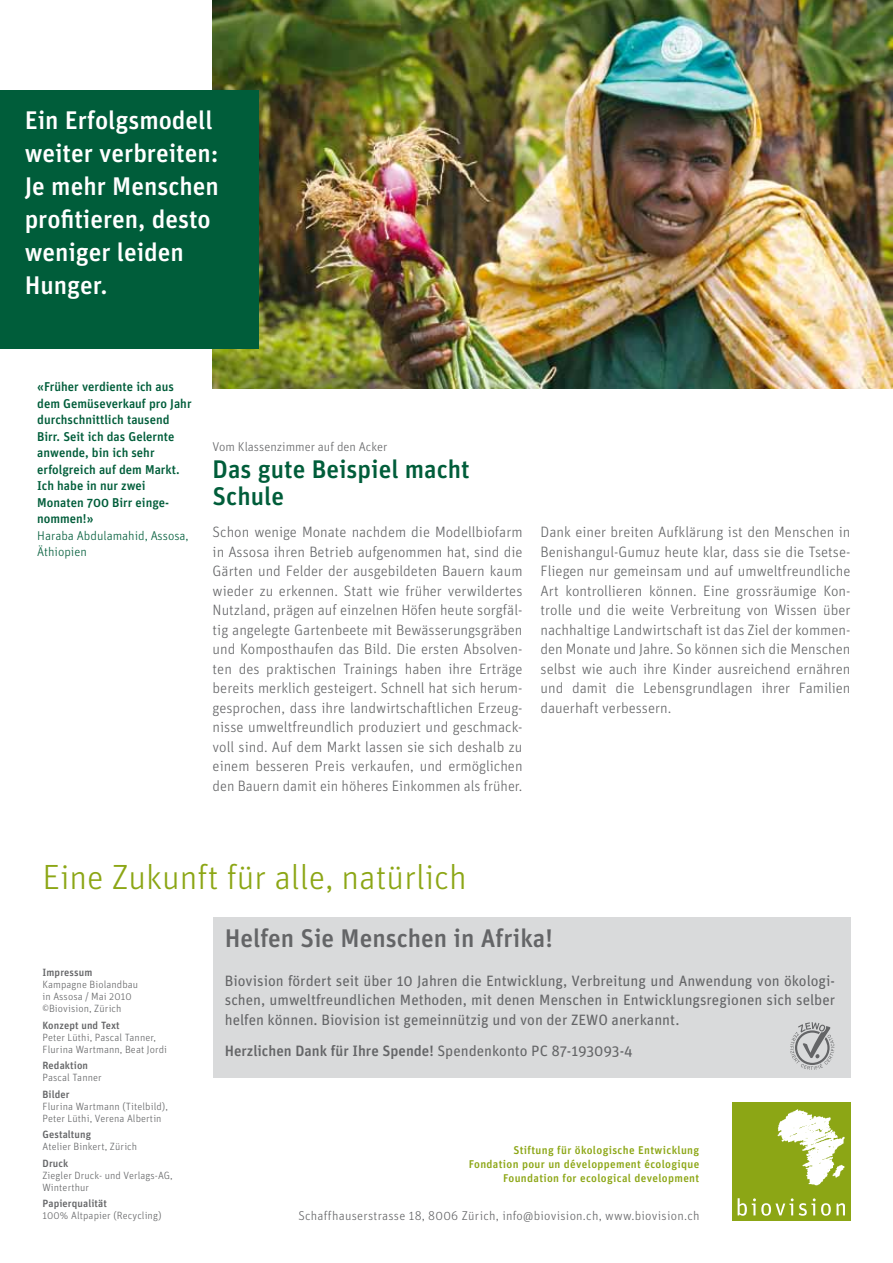
<style>
.page{position:relative;width:893px;height:1263px;background:#fff}
.page>*{position:absolute;margin:0;border:0;box-sizing:border-box;transform-origin:0 0}
.t1{font:300 34.95px "Unit OT";color:#8ca615}
.t2{font:500 25.5px/33px "Unit OT";color:#fff}
.t3{font:500 25.5px/27px "Unit OT";color:#005d3a}
.t4{font:500 25.5px "Unit OT";color:#646567}
.t5{font:300 15px/19.5px "Unit OT";color:#646567;text-align:justify}
.t6{font:15px/19.5px "Unit OT";color:#646567;text-align:justify}
.t7{font:500 15px "Unit OT";color:#646567}
.t8{font:500 12.75px/16.5px "Unit OT";color:#005d3a}
.t9{font:300 12.75px "Unit OT";letter-spacing:.02em;color:#646567}
.t10{font:300 12.75px/16.5px "Unit OT";color:#005d3a}
.t11{font:300 12.75px "Unit OT";color:#646567}
.t12{font:500 11.25px/14.2px "Unit OT";letter-spacing:.03em;color:#8ca615;text-align:right}
.t13{font:300 10.5px/12px "Unit OT";letter-spacing:.01em;color:#646567}
.t14{font:500 10.5px "Unit OT";letter-spacing:.01em;color:#646567}
.s1{font-weight:400}
.s2{font-size:9px}
</style>
<div class="page">
<div style="left:732px;top:1102px;width:118px;height:118px;background:#8ca615"></div>
<svg style="left:738px;top:1198px;width:107px;height:18px"></svg>
<img style="left:777px;top:1109px;width:68px;height:77px">
<img style="left:213px;top:0;width:680px;height:389px">
<div style="left:213px;top:917px;width:637px;height:160px;background:#d9dadb"></div>
<svg style="left:790px;top:1022px;width:44px;height:48px"></svg>
<div style="left:0;top:90px;width:258px;height:258px;background:#005d3a"></div>
<h2 class="t2" style="left:25px;top:104px;width:196px">Ein Erfolgsmodell weiter verbreiten:<br>Je mehr Menschen profitieren, desto weniger leiden<br>Hunger.</h2>
<p class="t8" style="left:37px;top:378px;width:156px">«Früher verdiente ich aus dem Gemüseverkauf pro Jahr durchschnittlich tausend<br>Birr. Seit ich das Gelernte anwende, bin ich sehr erfolgreich auf dem Markt.<br>Ich habe in nur zwei<br>Monaten 700 Birr einge&shy;nommen!»</p>
<p class="t10" style="left:37px;top:527px;width:153px">Haraba Abdulamahid, Assosa,<br>Äthiopien</p>
<p class="t11" style="left:213px;top:439px;width:176px">Vom Klassenzimmer auf den Acker</p>
<h2 class="t3" style="left:213px;top:455px;width:259px">Das gute Beispiel macht<br>Schule</h2>
<p class="t5" style="left:213px;top:522px;width:311px">Schon wenige Monate nachdem die Modellbiofarm in Assosa ihren Betrieb aufgenommen hat, sind die Gärten und Felder der ausgebildeten Bauern kaum wieder zu erkennen. Statt wie früher verwildertes Nutzland, prägen auf einzelnen Höfen heute sorgfäl&shy;tig angelegte Gartenbeete mit Bewässerungsgräben und Komposthaufen das Bild. Die ersten Absolven&shy;ten des praktischen Trainings haben ihre Erträge bereits merklich gesteigert. Schnell hat sich herum&shy;gesprochen, dass ihre landwirtschaftlichen Erzeug&shy;nisse umweltfreundlich produziert und geschmack&shy;voll sind. Auf dem Markt lassen sie sich deshalb zu einem besseren Preis verkaufen, und ermöglichen den Bauern damit ein höheres Einkommen als früher.</p>
<p class="t5" style="left:540px;top:522px;width:311px">Dank einer breiten Aufklärung ist den Menschen in Benishangul-Gumuz heute klar, dass sie die Tsetse-Fliegen nur gemeinsam und auf umweltfreundliche Art kontrollieren können. Eine grossräumige Kon&shy;trolle und die weite Verbreitung von Wissen über nachhaltige Landwirtschaft ist das Ziel der kommen&shy;den Monate und Jahre. So können sich die Menschen selbst wie auch ihre Kinder ausreichend ernähren und damit die Lebensgrundlagen ihrer Familien dauerhaft verbessern.</p>
<h1 class="t1" style="left:43px;top:856px;width:426px">Eine Zukunft für alle, natürlich</h1>
<h2 class="t4" style="left:225px;top:922px;width:329px">Helfen Sie Menschen in Afrika!</h2>
<p class="t6" style="left:225px;top:971px;width:612px">Biovision fördert seit über 10 Jahren die Entwicklung, Verbreitung und Anwendung von ökologi&shy;schen, umweltfreundlichen Methoden, mit denen Menschen in Entwicklungsregionen sich selber helfen können. Biovision ist gemeinnützig und von der ZEWO anerkannt.</p>
<p class="t7" style="left:225px;top:1042px;width:409px">Herzlichen Dank für Ihre Spende! <span class="s1">Spendenkonto PC 87-193093-4</span></p>
<p class="t14" style="left:43px;top:966px;width:51px">Impressum</p>
<p class="t13" style="left:43px;top:979px;width:97px">Kampagne Biolandbau in Assosa / Mai 2010 <span class="s2">©</span>Biovision, Zürich</p>
<p class="t14" style="left:43px;top:1019px;width:79px">Konzept und Text</p>
<p class="t13" style="left:43px;top:1031px;width:126px">Peter Lüthi, Pascal Tanner,<br>Flurina Wartmann, Beat Jordi</p>
<p class="t14" style="left:43px;top:1059px;width:47px">Redaktion</p>
<p class="t13" style="left:43px;top:1072px;width:61px">Pascal Tanner</p>
<p class="t14" style="left:43px;top:1088px;width:29px">Bilder</p>
<p class="t13" style="left:43px;top:1100px;width:127px">Flurina Wartmann (Titelbild),<br>Peter Lüthi, Verena Albertin</p>
<p class="t14" style="left:43px;top:1128px;width:50px">Gestaltung</p>
<p class="t13" style="left:43px;top:1141px;width:96px">Atelier Binkert, Zürich</p>
<p class="t14" style="left:43px;top:1157px;width:27px">Druck</p>
<p class="t13" style="left:43px;top:1169px;width:132px">Ziegler Druck- und Verlags-AG,<br>Winterthur</p>
<p class="t14" style="left:43px;top:1197px;width:66px">Papierqualität</p>
<p class="t13" style="left:43px;top:1210px;width:120px">100% Altpapier (Recycling)</p>
<p class="t9" style="left:298px;top:1208px;width:403px">Schaffhauserstrasse 18, 8006 Zürich, info@biovision.ch, www.biovision.ch</p>
<p class="t12" style="left:469px;top:1143px;width:232px">Stiftung für ökologische Entwicklung<br>Fondation pour un développement écologique<br>Foundation for ecological development</p>
</div>
